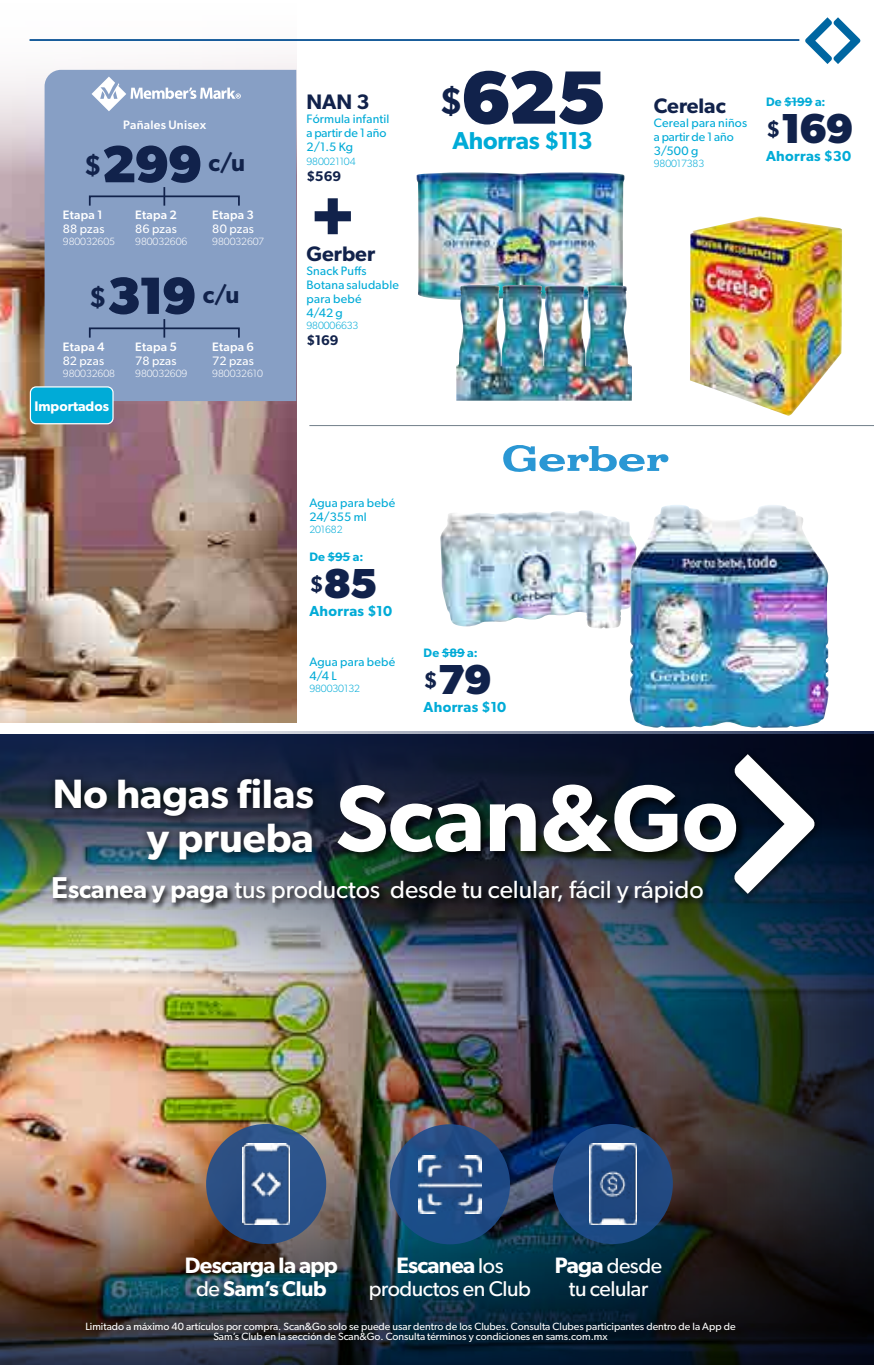
<style>
.page{position:relative;width:874px;height:1365px;background:#fff}
.page>*{position:absolute;margin:0;border:0;box-sizing:border-box;transform-origin:0 0}
.t1{font:600 94.5px "Gibson";color:#fff}
.t2{font:700 75.6px "Gibson";color:#11224b}
.t3{font:700 52.5px "Gibson";letter-spacing:-.04em;color:#11224b}
.t4{font:700 42px "Gibson";letter-spacing:-.04em;color:#11224b}
.t5{font:600 40.95px/43.9px "Gibson";color:#fff;text-align:right}
.t6{font:25.03px "Gibson";color:#fff}
.t7{font:600 24.5px "Gibson";letter-spacing:-.01em;color:#00abd7}
.t8{font:600 22.22px "Gibson";letter-spacing:-.03em;color:#fff}
.t9{font:21.35px/22.9px "Gibson";letter-spacing:-.02em;color:#fff;text-align:center}
.t10{font:600 21.35px "Gibson";letter-spacing:-.02em;color:#fff}
.t11{font:600 21px "Gibson";color:#11224b}
.t12{font:600 14.53px "Gibson";letter-spacing:.025em;color:#00abd7}
.t13{font:600 14px "Gibson";color:#fff}
.t14{font:600 14px "Gibson";color:#11224b}
.t15{font:12.25px/14px "Gibson";letter-spacing:.015em;color:#00abd7}
.t16{font:500 12.25px "Gibson";letter-spacing:.015em;color:#fff}
.t17{font:12.25px "Gibson";letter-spacing:.015em;color:#fff}
.t18{font:600 12.25px "Gibson";letter-spacing:.005em;color:#00abd7}
.t19{font:10.5px/10.5px "Gibson";color:#fff;text-align:center}
.t20{font:300 10.5px "Gibson";letter-spacing:-.01em;color:#fff}
.t21{font:300 10.5px "Gibson";letter-spacing:-.01em;color:#00abd7}
.s1{font-weight:600;font-size:28.35px}
.s2{font-weight:600;font-size:37.8px}
.s3{font-weight:600;font-size:22.75px}
.s4{font-weight:600;font-size:30.28px}
.s5{font-weight:600}
.s6{font-weight:600;font-size:22.22px}
.s7{font-weight:400}
.s8{font-weight:400;font-size:21.35px}
</style>
<div class="page">
<img style="left:0;top:175px;width:296px;height:547px">
<img style="left:0;top:972px;width:145px;height:168px">
<div style="left:0;top:0;width:296px;height:175px;background:linear-gradient(to bottom,#fff,#cebfc7)"></div>
<hr style="left:309px;top:425px;width:564px;height:1px;background:#72808a">
<svg style="left:327px;top:556px;width:23px;height:1px"></svg>
<svg style="left:784px;top:101px;width:28px;height:1px"></svg>
<svg style="left:441px;top:652px;width:23px;height:1px"></svg>
<img style="left:440px;top:510px;width:189px;height:118px">
<img style="left:416px;top:172px;width:208px;height:128px">
<img style="left:456px;top:285px;width:175px;height:115px">
<svg style="left:314px;top:198px;width:37px;height:36px"></svg>
<img style="left:629px;top:505px;width:199px;height:222px">
<svg style="left:503px;top:445px;width:165px;height:27px"></svg>
<div style="left:45px;top:70px;width:251px;height:331px;background:#879fc5"></div>
<svg style="left:91px;top:77px;width:150px;height:34px"></svg>
<div style="left:89px;top:195px;width:151px;height:11px;border:2px solid #11224b"></div>
<svg style="left:163px;top:187px;width:2px;height:19px"></svg>
<div style="left:89px;top:327px;width:151px;height:11px;border:2px solid #11224b"></div>
<svg style="left:163px;top:319px;width:2px;height:18px"></svg>
<img style="left:690px;top:216px;width:151px;height:200px">
<div style="left:30px;top:387px;width:83px;height:36px;background:#00abd7;border-radius:6px"></div>
<div style="left:30px;top:386px;width:84px;height:38px;border:1px solid #fff;border-radius:6px"></div>
<img style="left:0;top:1140px;width:145px;height:224px">
<img style="left:0;top:734px;width:145px;height:238px">
<img style="left:145px;top:731px;width:728px;height:633px">
<div style="left:336px;top:783px;width:410px;height:81px;background:#000;opacity:.75"></div>
<div style="left:728px;top:748px;width:93px;height:153px;background:#000;opacity:.75"></div>
<svg style="left:733px;top:754px;width:81px;height:139px"></svg>
<div style="left:47px;top:770px;width:276px;height:100px;background:#000;opacity:.75"></div>
<div style="left:206px;top:1123px;width:120px;height:120px;background:#2b5088;border-radius:50%"></div>
<img style="left:243px;top:1143px;width:46px;height:81px">
<div style="left:390px;top:1124px;width:120px;height:120px;background:#1f4d8c;border-radius:50%"></div>
<img style="left:418px;top:1155px;width:63px;height:58px">
<div style="left:552px;top:1123px;width:120px;height:120px;background:#1f4983;border-radius:50%"></div>
<img style="left:589px;top:1143px;width:47px;height:81px">
<div style="left:52px;top:876px;width:656px;height:34px;background:#000;opacity:.75"></div>
<hr style="left:30px;top:39px;width:768px;height:2px;background:#004c91">
<svg style="left:805px;top:17px;width:55px;height:47px"></svg>
<p class="t16" style="left:123px;top:117px;width:84px">Pañales Unisex</p>
<h3 class="t3" style="left:84px;top:133px;width:163px"><span class="s1">$</span>299 <sup>c/u</sup></h3>
<p class="t16" style="left:63px;top:207px;width:41px">Etapa 1</p>
<p class="t17" style="left:63px;top:221px;width:43px">88 pzas</p>
<p class="t20" style="left:63px;top:235px;width:54px">980032605</p>
<p class="t16" style="left:135px;top:207px;width:43px">Etapa 2</p>
<p class="t17" style="left:135px;top:221px;width:43px">86 pzas</p>
<p class="t20" style="left:135px;top:235px;width:54px">980032606</p>
<p class="t16" style="left:212px;top:207px;width:43px">Etapa 3</p>
<p class="t17" style="left:212px;top:221px;width:43px">80 pzas</p>
<p class="t20" style="left:212px;top:235px;width:53px">980032607</p>
<h3 class="t3" style="left:89px;top:264px;width:152px"><span class="s1">$</span>319 <sup>c/u</sup></h3>
<p class="t16" style="left:63px;top:339px;width:43px">Etapa 4</p>
<p class="t17" style="left:63px;top:353px;width:43px">82 pzas</p>
<p class="t20" style="left:63px;top:367px;width:54px">980032608</p>
<h3 class="t13" style="left:34px;top:397px;width:76px">Importados</h3>
<p class="t16" style="left:135px;top:339px;width:43px">Etapa 5</p>
<p class="t17" style="left:135px;top:353px;width:43px">78 pzas</p>
<p class="t20" style="left:135px;top:367px;width:54px">980032609</p>
<p class="t16" style="left:212px;top:339px;width:43px">Etapa 6</p>
<p class="t17" style="left:212px;top:353px;width:43px">72 pzas</p>
<p class="t20" style="left:212px;top:367px;width:52px">980032610</p>
<h3 class="t11" style="left:306px;top:89px;width:65px">NAN 3</h3>
<p class="t15" style="left:306px;top:112px;width:84px">Fórmula infantil a partir de 1 año<br>2/1.5 Kg</p>
<p class="t21" style="left:306px;top:155px;width:51px">980021104</p>
<h3 class="t14" style="left:306px;top:168px;width:36px">$569</h3>
<h3 class="t11" style="left:306px;top:241px;width:70px">Gerber</h3>
<p class="t15" style="left:306px;top:264px;width:94px">Snack Puffs<br>Botana saludable para bebé<br>4/42 g</p>
<p class="t21" style="left:306px;top:319px;width:53px">980006633</p>
<h3 class="t14" style="left:306px;top:332px;width:34px">$169</h3>
<h2 class="t2" style="left:439px;top:53px;width:168px"><span class="s2">$</span>625</h2>
<h3 class="t7" style="left:452px;top:126px;width:142px">Ahorras $113</h3>
<h3 class="t11" style="left:653px;top:93px;width:73px">Cerelac</h3>
<p class="t15" style="left:653px;top:115px;width:95px">Cereal para niños a partir de 1 año<br>3/500 g</p>
<p class="t21" style="left:653px;top:157px;width:52px">980017383</p>
<p class="t18" style="left:765px;top:94px;width:61px">De $199 a:</p>
<h3 class="t4" style="left:765px;top:103px;width:89px"><span class="s3">$</span>169</h3>
<h3 class="t12" style="left:765px;top:148px;width:87px">Ahorras $30</h3>
<p class="t15" style="left:309px;top:495px;width:87px">Agua para bebé<br>24/355 ml</p>
<p class="t21" style="left:309px;top:523px;width:35px">201682</p>
<p class="t18" style="left:309px;top:549px;width:55px">De $95 a:</p>
<h3 class="t4" style="left:309px;top:558px;width:70px"><span class="s3">$</span>85</h3>
<h3 class="t12" style="left:309px;top:602px;width:84px">Ahorras $10</h3>
<p class="t15" style="left:309px;top:654px;width:87px">Agua para bebé<br>4/4 L</p>
<p class="t21" style="left:309px;top:682px;width:52px">980030132</p>
<p class="t18" style="left:423px;top:645px;width:56px">De $89 a:</p>
<h3 class="t4" style="left:423px;top:654px;width:70px"><span class="s3">$</span>79</h3>
<h3 class="t12" style="left:423px;top:698px;width:84px">Ahorras $10</h3>
<h3 class="t5" style="left:53px;top:770px;width:262px">No hagas filas y prueba</h3>
<h1 class="t1" style="left:335px;top:761px;width:404px">Scan&amp;Go</h1>
<h3 class="t6" style="left:51px;top:873px;width:653px"><span class="s4">E</span><span class="s5">scanea y paga</span> tus productos desde tu celular, fácil y rápido</h3>
<h3 class="t9" style="left:554px;top:1253px;width:109px"><span class="s6">Paga</span> desde tu celular</h3>
<p class="t19" style="left:85px;top:1320px;width:651px">Limitado a máximo 40 artículos por compra. Scan&amp;Go solo se puede usar dentro de los Clubes. Consulta Clubes participantes dentro de la App de<br>Sam’s Club en la sección de Scan&amp;Go. Consulta términos y condiciones en sams.com.mx</p>
<h3 class="t8" style="left:185px;top:1251px;width:154px">Descarga la app</h3>
<h3 class="t10" style="left:196px;top:1275px;width:132px"><span class="s7">de</span> Sam’s Club</h3>
<h3 class="t8" style="left:396px;top:1251px;width:109px">Escanea <span class="s8">los</span></h3>
<h3 class="t9" style="left:369px;top:1276px;width:163px">productos en Club</h3>
</div>
